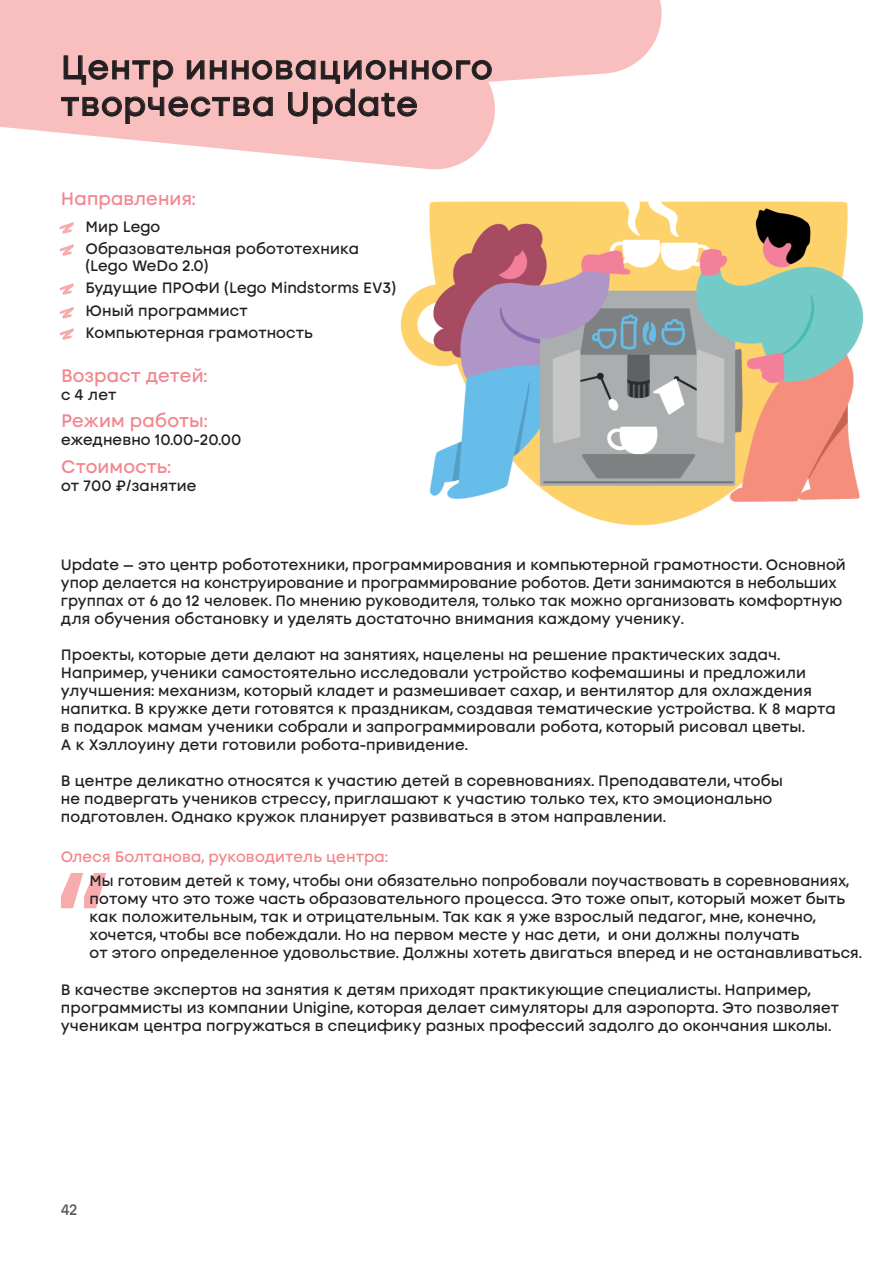
<style>
.page{position:relative;width:893px;height:1263px;background:#fff}
.page>*{position:absolute;margin:0;border:0;box-sizing:border-box;transform-origin:0 0}
.t1{font:33px/36.6px "Rkm";letter-spacing:.035em;color:#231f20}
.t2{font:18px "Rkm";letter-spacing:.01em;color:#f3858d}
.t3{font:15px/18px "Rkm";letter-spacing:.01em;color:#231f20}
.t4{font:15px "Rkm";letter-spacing:.005em;color:#f3858d}
.t5{font:15px "Rkm";color:#575a5b}
</style>
<div class="page">
<img style="left:400px;top:201px;width:464px;height:325px">
<svg style="left:0;top:0;width:730px;height:241px"></svg>
<svg style="left:61px;top:55px;width:431px;height:69px;background:#deaaaa"></svg>
<svg style="left:61px;top:873px;width:45px;height:35px"></svg>
<svg style="left:59px;top:222px;width:15px;height:12px"></svg>
<svg style="left:59px;top:244px;width:15px;height:12px"></svg>
<svg style="left:59px;top:307px;width:15px;height:12px"></svg>
<svg style="left:59px;top:283px;width:15px;height:12px"></svg>
<svg style="left:59px;top:328px;width:15px;height:12px"></svg>
<hr style="left:892px;top:0;width:1px;height:1263px;background:#f2f3f4">
<h1 class="t1" style="left:61px;top:50px;width:433px">Центр инновационного творчества Update</h1>
<p class="t2" style="left:61px;top:188px;width:136px">Направления:</p>
<p class="t3" style="left:86px;top:215px;width:275px;line-height:22.5px">Мир Lego<br>Образовательная робототехника</p>
<p class="t3" style="left:86px;top:254px;width:312px;line-height:22.5px">(Lego WeDo 2.0)<br>Будущие ПРОФИ (Lego Mindstorms EV3)<br>Юный программист<br>Компьютерная грамотность</p>
<p class="t2" style="left:61px;top:366px;width:147px">Возраст детей:</p>
<p class="t3" style="left:61px;top:386px;width:57px">с 4 лет</p>
<p class="t2" style="left:61px;top:411px;width:147px">Режим работы:</p>
<p class="t3" style="left:61px;top:431px;width:182px">ежедневно 10.00-20.00</p>
<p class="t2" style="left:61px;top:457px;width:111px">Стоимость:</p>
<p class="t3" style="left:61px;top:477px;width:137px">от 700 ₽/занятие</p>
<p class="t3" style="left:61px;top:556px;width:786px">Update — это центр робототехники, программирования и компьютерной грамотности. Основной упор делается на конструирование и программирование роботов. Дети занимаются в небольших группах от 6 до 12 человек. По мнению руководителя, только так можно организовать комфортную для обучения обстановку и уделять достаточно внимания каждому ученику.</p>
<p class="t3" style="left:61px;top:646px;width:776px">Проекты, которые дети делают на занятиях, нацелены на решение практических задач.<br>Например, ученики самостоятельно исследовали устройство кофемашины и предложили улучшения: механизм, который кладет и размешивает сахар, и вентилятор для охлаждения напитка. В кружке дети готовятся к праздникам, создавая тематические устройства. К 8 марта в подарок мамам ученики собрали и запрограммировали робота, который рисовал цветы.<br>А к Хэллоуину дети готовили робота-привидение.</p>
<p class="t3" style="left:61px;top:772px;width:723px">В центре деликатно относятся к участию детей в соревнованиях. Преподаватели, чтобы не подвергать учеников стрессу, приглашают к участию только тех, кто эмоционально подготовлен. Однако кружок планирует развиваться в этом направлении.</p>
<p class="t4" style="left:61px;top:849px;width:328px">Олеся Болтанова, руководитель центра:</p>
<p class="t3" style="left:90px;top:872px;width:773px">Мы готовим детей к тому, чтобы они обязательно попробовали поучаствовать в соревнованиях, потому что это тоже часть образовательного процесса. Это тоже опыт, который может быть как положительным, так и отрицательным. Так как я уже взрослый педагог, мне, конечно, хочется, чтобы все побеждали. Но на первом месте у нас дети, и они должны получать<br>от этого определенное удовольствие. Должны хотеть двигаться вперед и не останавливаться.</p>
<p class="t3" style="left:61px;top:981px;width:780px">В качестве экспертов на занятия к детям приходят практикующие специалисты. Например, программисты из компании Unigine, которая делает симуляторы для аэропорта. Это позволяет ученикам центра погружаться в специфику разных профессий задолго до окончания школы.</p>
<p class="t5" style="left:61px;top:1202px;width:19px">42</p>
</div>
